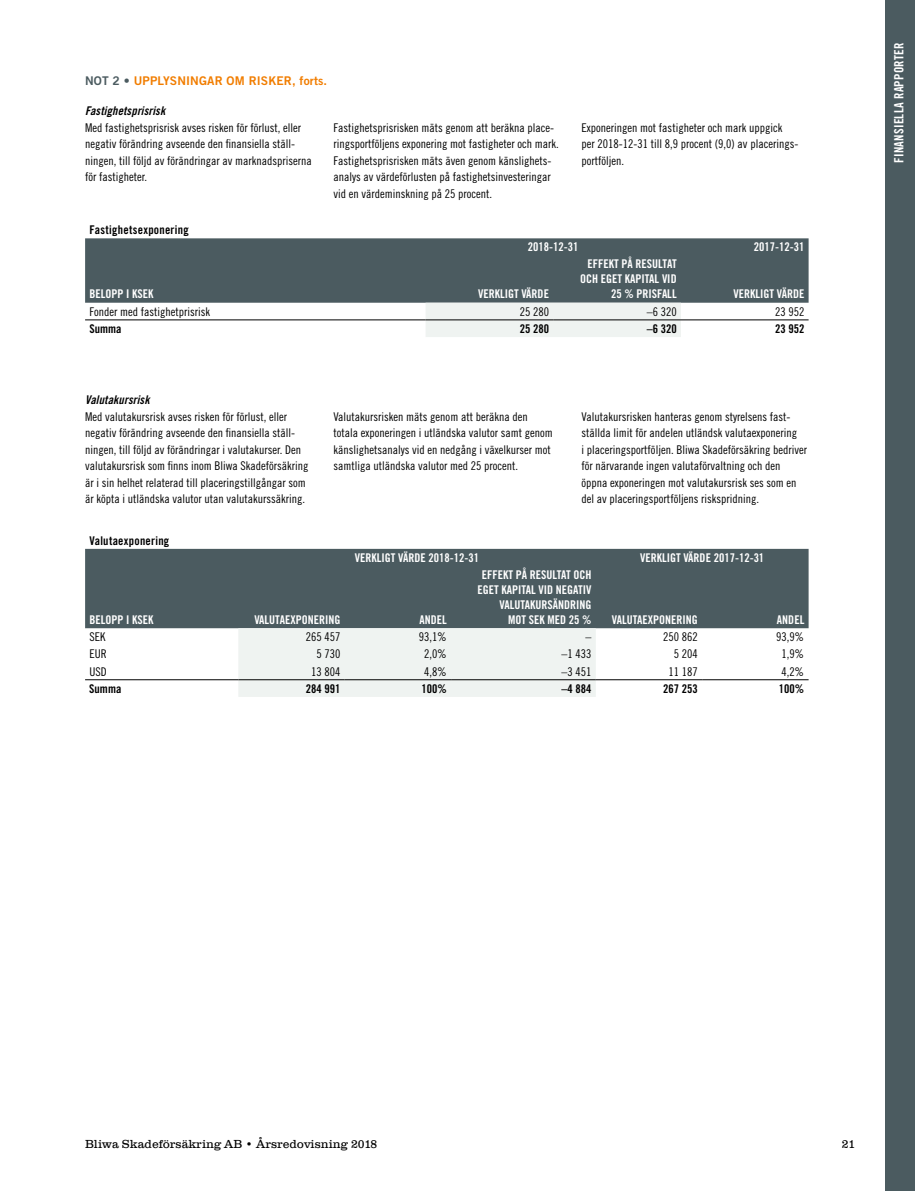
<style>
.page{position:relative;width:915px;height:1191px;background:#fff}
.page>*{position:absolute;margin:0;border:0;box-sizing:border-box;transform-origin:0 0}
.t1{font:12.75px "Trade Gothic LT Std Bd Cn 20";letter-spacing:.02em;color:#fff}
.t2{font:12px/16.5px "Trade Gothic LT Std Cn 18";color:#000}
.t3{font:12px/15px "Trade Gothic LT Std Bd Cn 20";color:#fff;text-align:right}
.t4{font:12px "Trade Gothic LT Std Bd Cn 20";letter-spacing:.015em;color:#000}
.t5{font:300 12px "Clarendon Com";color:#000}
.t6{font:12px "Trade Gothic LT Std Bd Cn 20 Obl";letter-spacing:.01em;color:#000}
.t7{font:12px "Trade Gothic LT Std Bd 2";letter-spacing:.01em;color:#f17d00}
.s1{color:#4b5b60}
</style>
<div class="page">
<div style="left:884px;top:0;width:30px;height:1191px;background:#4b5b60"></div>
<div style="left:85px;top:238px;width:723px;height:65px;background:#4b5b60"></div>
<div style="left:425px;top:303px;width:255px;height:34px;background:#eff3f1"></div>
<hr style="left:85px;top:320px;width:340px;height:1px;background:#000">
<hr style="left:425px;top:320px;width:128px;height:1px;background:#000">
<hr style="left:553px;top:320px;width:127px;height:1px;background:#000">
<hr style="left:680px;top:320px;width:128px;height:1px;background:#000">
<div style="left:85px;top:549px;width:723px;height:79px;background:#4b5b60"></div>
<div style="left:238px;top:628px;width:357px;height:69px;background:#eff3f1"></div>
<hr style="left:85px;top:679px;width:153px;height:1px;background:#000">
<hr style="left:238px;top:679px;width:106px;height:1px;background:#000">
<hr style="left:344px;top:679px;width:107px;height:1px;background:#000">
<hr style="left:451px;top:679px;width:144px;height:1px;background:#000">
<hr style="left:595px;top:679px;width:107px;height:1px;background:#000">
<hr style="left:702px;top:679px;width:106px;height:1px;background:#000">
<p class="t7" style="left:85px;top:73px;width:243px"><span class="s1">NOT 2 •</span> UPPLYSNINGAR OM RISKER, forts.</p>
<p class="t6" style="left:85px;top:103px;width:82px">Fastighetsprisrisk</p>
<p class="t2" style="left:85px;top:119px;width:228px">Med fastighetsprisrisk avses risken för förlust, eller negativ förändring avseende den finansiella ställ&shy;ningen, till följd av förändringar av marknadspriserna för fastigheter.</p>
<p class="t2" style="left:333px;top:119px;width:227px">Fastighetsprisrisken mäts genom att beräkna place&shy;ringsportföljens exponering mot fastigheter och mark.<br>Fastighetsprisrisken mäts även genom känslighets&shy;analys av värdeförlusten på fastighetsinvesteringar vid en värdeminskning på 25 procent.</p>
<p class="t2" style="left:581px;top:119px;width:217px">Exponeringen mot fastigheter och mark uppgick per 2018-12-31 till 8,9 procent (9,0) av placerings&shy;portföljen.</p>
<p class="t4" style="left:89px;top:222px;width:101px">Fastighetsexponering</p>
<p class="t3" style="left:527px;top:239px;width:52px">2018-12-31</p>
<p class="t3" style="left:753px;top:239px;width:52px">2017-12-31</p>
<p class="t3" style="left:89px;top:286px;width:65px">BELOPP I KSEK</p>
<p class="t3" style="left:478px;top:286px;width:72px">VERKLIGT VÄRDE</p>
<p class="t3" style="left:580px;top:256px;width:98px">EFFEKT PÅ RESULTAT<br>OCH EGET KAPITAL VID<br>25 % PRISFALL</p>
<p class="t3" style="left:733px;top:286px;width:72px">VERKLIGT VÄRDE</p>
<p class="t2" style="left:89px;top:303px;width:122px">Fonder med fastighetprisrisk</p>
<p class="t2" style="left:519px;top:303px;width:31px">25 280</p>
<p class="t2" style="left:646px;top:303px;width:31px">–6 320</p>
<p class="t2" style="left:774px;top:303px;width:31px">23 952</p>
<p class="t4" style="left:89px;top:321px;width:33px">Summa</p>
<p class="t4" style="left:519px;top:321px;width:31px">25 280</p>
<p class="t4" style="left:646px;top:321px;width:31px">–6 320</p>
<p class="t4" style="left:774px;top:321px;width:31px">23 952</p>
<p class="t6" style="left:85px;top:393px;width:66px">Valutakursrisk</p>
<p class="t2" style="left:85px;top:408px;width:225px">Med valutakursrisk avses risken för förlust, eller negativ förändring avseende den finansiella ställ&shy;ningen, till följd av förändringar i valutakurser. Den valutakursrisk som finns inom Bliwa Skadeförsäkring är i sin helhet relaterad till placeringstillgångar som är köpta i utländska valutor utan valutakurssäkring.</p>
<p class="t2" style="left:333px;top:408px;width:221px">Valutakursrisken mäts genom att beräkna den totala exponeringen i utländska valutor samt genom känslighetsanalys vid en nedgång i växelkurser mot samtliga utländska valutor med 25 procent.</p>
<p class="t2" style="left:581px;top:408px;width:227px">Valutakursrisken hanteras genom styrelsens fast&shy;ställda limit för andelen utländsk valutaexponering<br>i placeringsportföljen. Bliwa Skadeförsäkring bedriver för närvarande ingen valutaförvaltning och den öppna exponeringen mot valutakursrisk ses som en del av placeringsportföljens riskspridning.</p>
<p class="t4" style="left:89px;top:533px;width:81px">Valutaexponering</p>
<p class="t3" style="left:355px;top:550px;width:126px">VERKLIGT VÄRDE 2018-12-31</p>
<p class="t3" style="left:640px;top:550px;width:126px">VERKLIGT VÄRDE 2017-12-31</p>
<p class="t3" style="left:89px;top:612px;width:65px">BELOPP I KSEK</p>
<p class="t3" style="left:254px;top:612px;width:87px">VALUTAEXPONERING</p>
<p class="t3" style="left:419px;top:612px;width:29px">ANDEL</p>
<p class="t3" style="left:477px;top:567px;width:115px">EFFEKT PÅ RESULTAT OCH<br>EGET KAPITAL VID NEGATIV<br>VALUTAKURSÄNDRING<br>MOT SEK MED 25 %</p>
<p class="t3" style="left:611px;top:612px;width:87px">VALUTAEXPONERING</p>
<p class="t3" style="left:776px;top:612px;width:29px">ANDEL</p>
<p class="t2" style="left:89px;top:628px;width:17px">SEK</p>
<p class="t2" style="left:306px;top:628px;width:36px">265 457</p>
<p class="t2" style="left:418px;top:628px;width:29px">93,1%</p>
<p class="t2" style="left:585px;top:628px;width:7px">–</p>
<p class="t2" style="left:663px;top:628px;width:36px">250 862</p>
<p class="t2" style="left:776px;top:628px;width:29px">93,9%</p>
<p class="t2" style="left:89px;top:645px;width:19px">EUR</p>
<p class="t2" style="left:316px;top:645px;width:25px">5 730</p>
<p class="t2" style="left:424px;top:645px;width:24px">2,0%</p>
<p class="t2" style="left:561px;top:645px;width:31px">–1 433</p>
<p class="t2" style="left:673px;top:645px;width:25px">5 204</p>
<p class="t2" style="left:781px;top:645px;width:24px">1,9%</p>
<p class="t2" style="left:89px;top:663px;width:19px">USD</p>
<p class="t2" style="left:311px;top:663px;width:31px">13 804</p>
<p class="t2" style="left:424px;top:663px;width:24px">4,8%</p>
<p class="t2" style="left:561px;top:663px;width:31px">–3 451</p>
<p class="t2" style="left:668px;top:663px;width:31px">11 187</p>
<p class="t2" style="left:781px;top:663px;width:24px">4,2%</p>
<p class="t4" style="left:89px;top:681px;width:33px">Summa</p>
<p class="t4" style="left:305px;top:681px;width:36px">284 991</p>
<p class="t4" style="left:421px;top:681px;width:27px">100%</p>
<p class="t4" style="left:561px;top:681px;width:31px">–4 884</p>
<p class="t4" style="left:663px;top:681px;width:36px">267 253</p>
<p class="t4" style="left:778px;top:681px;width:27px">100%</p>
<p class="t1" style="left:891px;top:163px;width:122px;rotate:-90deg">FINANSIELLA RAPPORTER</p>
<p class="t5" style="left:85px;top:1137px;width:294px">Bliwa Skadeförsäkring AB • Årsredovisning 2018</p>
<p class="t5" style="left:841px;top:1137px;width:15px">21</p>
</div>
